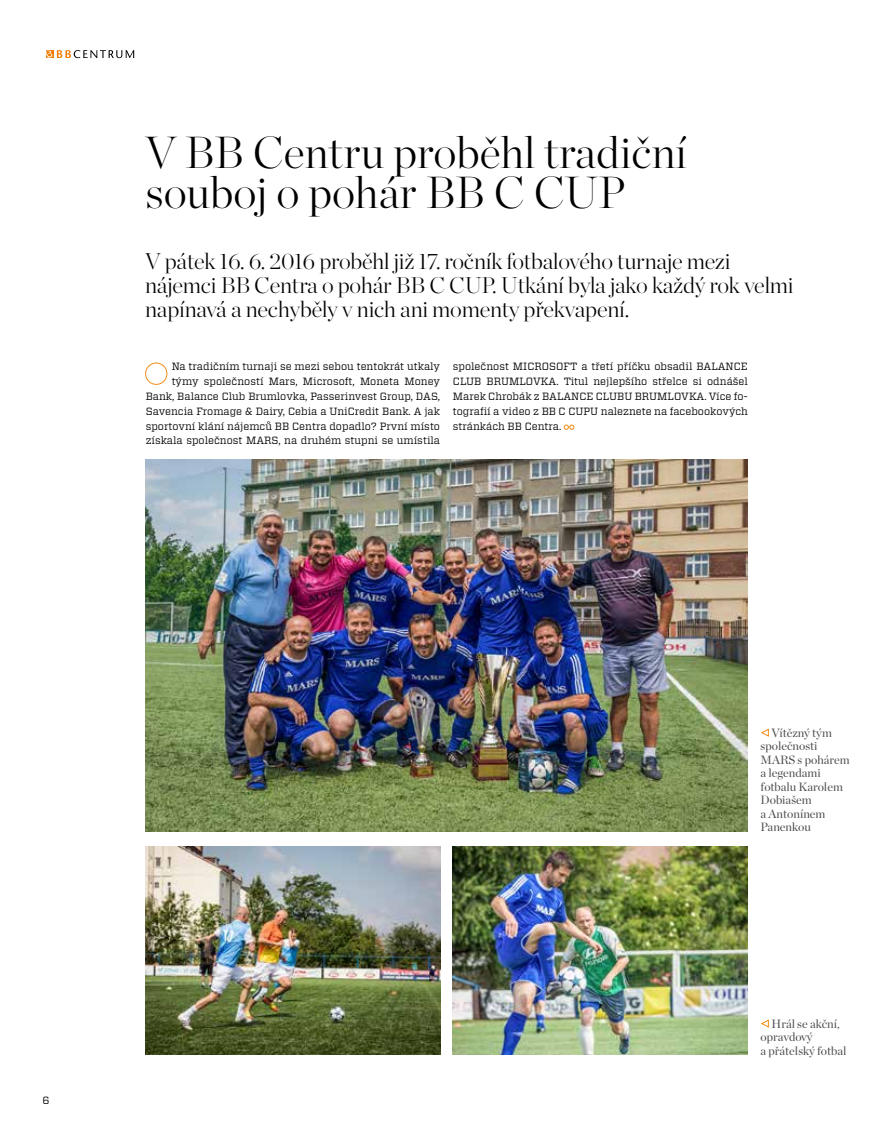
<style>
.page{position:relative;width:893px;height:1127px;background:#fff}
.page>*{position:absolute;margin:0;border:0;box-sizing:border-box;transform-origin:0 0}
.t1{font:200 44.85px/40.2px "Chronicle Display";color:#000}
.t2{font:200 22.65px/24px "Chronicle Display";letter-spacing:-.01em;color:#000}
.t3{font:12px/13.5px "Chronicle Display";color:#4a4a4a}
.t4{font:10.5px/14.9px "Vitesse";color:#000;text-align:right}
</style>
<div class="page">
<svg style="left:46px;top:50px;width:88px;height:8px"></svg>
<div style="left:145px;top:362px;width:22px;height:23px;border:1px solid #f28d1a;border-radius:50%"></div>
<svg style="left:564px;top:425px;width:10px;height:4px"></svg>
<img style="left:145px;top:846px;width:295px;height:208px">
<img style="left:453px;top:846px;width:295px;height:208px">
<img style="left:145px;top:459px;width:603px;height:372px">
<svg style="left:760px;top:1019px;width:9px;height:9px"></svg>
<svg style="left:760px;top:728px;width:9px;height:9px"></svg>
<h1 class="t1" style="left:145px;top:128px;width:543px">V BB Centru proběhl tradiční souboj o pohár BB C CUP</h1>
<h2 class="t2" style="left:145px;top:247px;width:650px">V pátek 16. 6. 2016 proběhl již 17. ročník fotbalového turnaje mezi nájemci BB Centra o pohár BB C CUP. Utkání byla jako každý rok velmi napínavá a nechyběly v nich ani momenty překvapení.</h2>
<p class="t4" style="left:146px;top:359px;width:296px">Na tradičním turnaji se mezi sebou tentokrát utkaly týmy společností Mars, Microsoft, Moneta Money Bank, Balance Club Brumlovka, Passerinvest Group, DAS, Savencia Fromage &amp; Dairy, Cebia a UniCredit Bank. A jak sportovní klání nájemců BB Centra dopadlo? První místo získala společnost MARS, na druhém stupni se umístila</p>
<p class="t4" style="left:453px;top:359px;width:297px;text-align:justify">společnost MICROSOFT a třetí příčku obsadil BALANCE CLUB BRUMLOVKA. Titul nejlepšího střelce si odnášel Marek Chrobák z BALANCE CLUBU BRUMLOVKA. Více fo&shy;tografií a video z BB C CUPU naleznete na facebookových stránkách BB Centra.</p>
<p class="t4" style="left:43px;top:1092px;width:9px">6</p>
<p class="t3" style="left:761px;top:725px;width:90px;text-indent:11px">Vítězný tým společnosti<br>MARS s pohárem a legendami fotbalu Karolem<br>Dobiašem<br>a Antonínem<br>Panenkou</p>
<p class="t3" style="left:761px;top:1016px;width:87px;text-indent:11px">Hrál se akční, opravdový<br>a přátelský fotbal</p>
</div>
